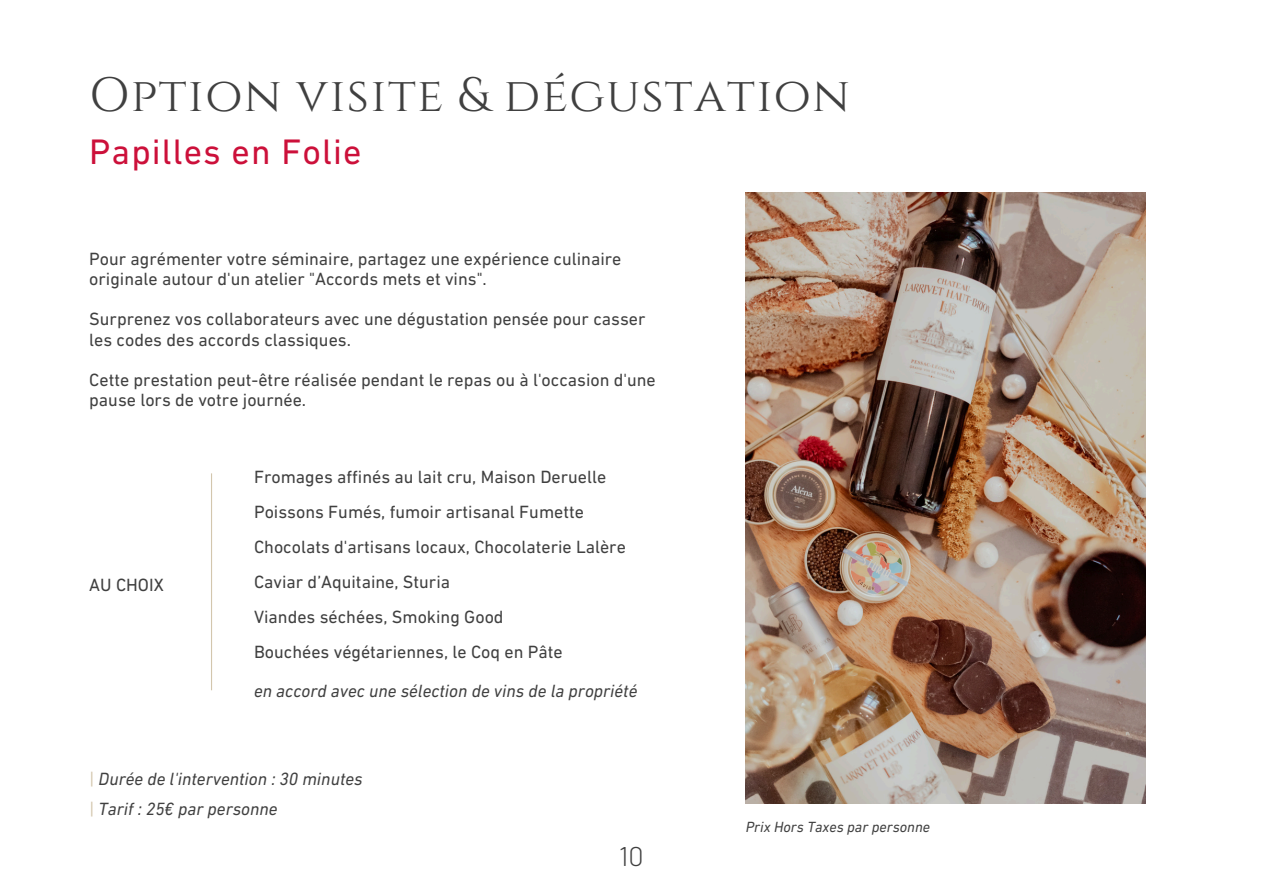
<style>
.page{position:relative;width:1263px;height:894px;background:#fff}
.page>*{position:absolute;margin:0;border:0;box-sizing:border-box;transform-origin:0 0}
.t1{font:48px "Cinzel";letter-spacing:.03em;color:#404040}
.t2{font:36px "DIN Next LT Pro";letter-spacing:.03em;color:#cc103a}
.t3{font:300 27px "Barlow";color:#404040}
.t4{font:18px/20.2px "DIN Next LT Pro";color:#404040}
.t5{font:italic 18px "DIN Next LT Pro";color:#404040}
.t6{font:italic 15px "DIN Next LT Pro";color:#404040}
.s1{color:#d3c6ad}
</style>
<div class="page">
<img style="left:746px;top:192px;width:399px;height:611px">
<hr style="left:211px;top:473px;width:1px;height:217px;background:#d3c6ad">
<h3 class="t1" style="left:89px;top:64px;width:762px">OPTION VISITE &amp; DÉGUSTATION</h3>
<h3 class="t2" style="left:89px;top:137px;width:274px">Papilles en Folie</h3>
<h3 class="t4" style="left:89px;top:250px;width:534px">Pour agrémenter votre séminaire, partagez une expérience culinaire originale autour d'un atelier "Accords mets et vins".</h3>
<h3 class="t4" style="left:89px;top:310px;width:558px">Surprenez vos collaborateurs avec une dégustation pensée pour casser les codes des accords classiques.</h3>
<h3 class="t4" style="left:89px;top:371px;width:568px">Cette prestation peut-être réalisée pendant le repas ou à l'occasion d'une pause lors de votre journée.</h3>
<h3 class="t4" style="left:89px;top:575px;width:76px">AU CHOIX</h3>
<h2 class="t4" style="left:254px;top:468px;width:354px">Fromages affinés au lait cru, Maison Deruelle</h2>
<h3 class="t4" style="left:254px;top:503px;width:331px">Poissons Fumés, fumoir artisanal Fumette</h3>
<p class="t4" style="left:254px;top:531px;width:373px;line-height:34.8px">Chocolats d'artisans locaux, Chocolaterie Lalère Caviar d’Aquitaine, Sturia<br>Viandes séchées, Smoking Good<br>Bouchées végétariennes, le Coq en Pâte</p>
<p class="t5" style="left:254px;top:683px;width:385px">en accord avec une sélection de vins de la propriété</p>
<h3 class="t5" style="left:89px;top:771px;width:275px"><span class="s1">|</span> Durée de l'intervention : 30 minutes</h3>
<p class="t5" style="left:89px;top:801px;width:190px"><span class="s1">|</span> Tarif : 25€ par personne</p>
<p class="t3" style="left:619px;top:838px;width:26px">10</p>
<p class="t6" style="left:746px;top:820px;width:186px">Prix Hors Taxes par personne</p>
</div>
